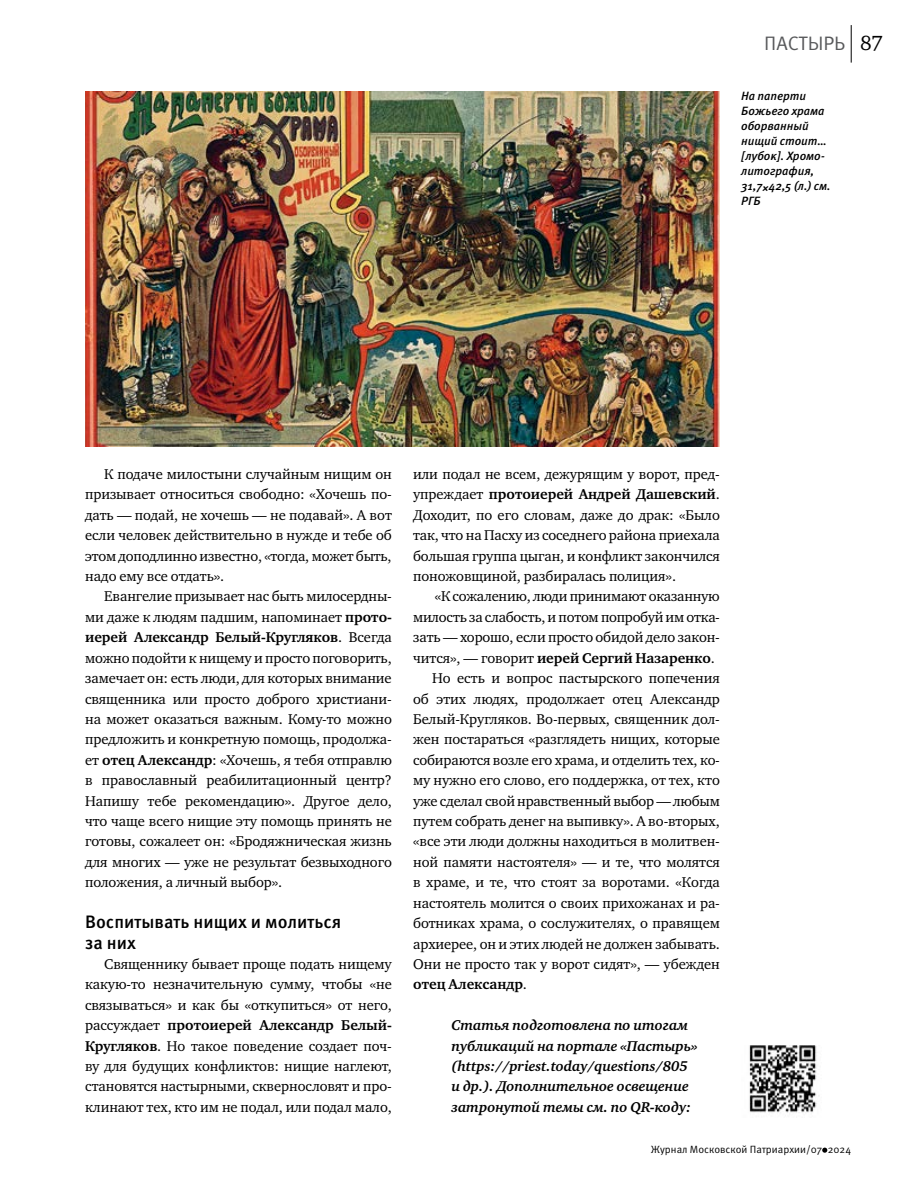
<style>
.page{position:relative;width:915px;height:1191px;background:#fff}
.page>*{position:absolute;margin:0;border:0;box-sizing:border-box;transform-origin:0 0}
.t1{font:19.5px "Meta Pro";letter-spacing:-.005em;color:#58595b}
.t2{font:500 18px/20.4px "Meta Pro";color:#000}
.t3{font:14.55px/20.4px "Charter ITC";letter-spacing:-.005em;color:#000;text-align:justify}
.t4{font:italic 700 14.55px/20.4px "Charter ITC";letter-spacing:-.005em;color:#000}
.t5{font:700 14.55px "Charter ITC";letter-spacing:-.005em;color:#000}
.t6{font:italic 500 12px/15px "Meta Pro";letter-spacing:-.005em;color:#000}
.t7{font:10.5px "Meta Pro";color:#000}
.s1{font-family:"Charter ITC";font-size:21px;color:#000}
.s2{font-weight:700}
.s3{font-weight:400}
</style>
<div class="page">
<svg style="left:822px;top:1147px;width:5px;height:5px"></svg>
<hr style="left:850px;top:25px;width:1px;height:38px;background:#000">
<img style="left:85px;top:91px;width:634px;height:355px">
<img style="left:749px;top:1045px;width:71px;height:68px">
<h1 class="t1" style="left:764px;top:31px;width:120px">ПАСТЫРЬ <span class="s1">87</span></h1>
<p class="t6" style="left:741px;top:89px;width:91px">На паперти<br>Божьего храма оборванный нищий стоит… [лубок]. Хромо&shy;литография,<br>31,7×42,5 (л.) см.<br>РГБ</p>
<p class="t3" style="left:85px;top:464px;width:308px;text-indent:19px">К подаче милостыни случайным нищим он призывает относиться свободно: «Хочешь по&shy;дать — подай, не хочешь — не подавай». А вот если человек действительно в нужде и тебе об этом доподлинно известно, «тогда, может быть, надо ему все отдать».</p>
<p class="t3" style="left:85px;top:586px;width:308px;text-indent:19px">Евангелие призывает нас быть милосердны&shy;ми даже к людям падшим, напоминает <span class="s2">прото&shy;иерей Александр Белый-Кругляков</span>. Всегда можно подойти к нищему и просто поговорить, замечает он: есть люди, для которых внимание священника или просто доброго христиани&shy;на может оказаться важным. Кому-то можно предложить и конкретную помощь, продолжа&shy;ет <span class="s2">отец Александр</span>: «Хочешь, я тебя отправлю в православный реабилитационный центр?<br>Напишу тебе рекомендацию». Другое дело, что чаще всего нищие эту помощь принять не готовы, сожалеет он: «Бродяжническая жизнь для многих — уже не результат безвыходного положения, а личный выбор».</p>
<p class="t2" style="left:85px;top:912px;width:258px">Воспитывать нищих и молиться за них</p>
<p class="t3" style="left:85px;top:953px;width:308px;text-indent:19px">Священнику бывает проще подать нищему какую-то незначительную сумму, чтобы «не связываться» и как бы «откупиться» от него, рассуждает <span class="s2">протоиерей Александр Белый-Кругляков</span>. Но такое поведение создает поч&shy;ву для будущих конфликтов: нищие наглеют, становятся настырными, сквернословят и про&shy;клинают тех, кто им не подал, или подал мало,</p>
<p class="t3" style="left:413px;top:464px;width:308px">или подал не всем, дежурящим у ворот, пред&shy;упреждает <span class="s2">протоиерей Андрей Дашевский</span>.<br>Доходит, по его словам, даже до драк: «Было так, что на Пасху из соседнего района приехала большая группа цыган, и конфликт закончился поножовщиной, разбиралась полиция».</p>
<p class="t3" style="left:434px;top:586px;width:286px">«К сожалению, люди принимают оказанную</p>
<p class="t3" style="left:413px;top:606px;width:308px">милость за слабость, и потом попробуй им отка-</p>
<p class="t3" style="left:413px;top:627px;width:308px">зать — хорошо, если просто обидой дело закон-</p>
<p class="t5" style="left:413px;top:648px;width:303px"><span class="s3">чится», — говорит</span> иерей Сергий Назаренко<span class="s3">.</span></p>
<p class="t3" style="left:432px;top:668px;width:289px">Но есть и вопрос пастырского попечения</p>
<p class="t3" style="left:413px;top:688px;width:308px">об этих людях, продолжает отец Александр</p>
<p class="t3" style="left:413px;top:709px;width:308px">Белый-Кругляков. Во-первых, священник дол-</p>
<p class="t3" style="left:413px;top:729px;width:308px">жен постараться «разглядеть нищих, которые</p>
<p class="t3" style="left:413px;top:749px;width:308px">собираются возле его храма, и отделить тех, ко-</p>
<p class="t3" style="left:413px;top:770px;width:308px">му нужно его слово, его поддержка, от тех, кто</p>
<p class="t3" style="left:413px;top:790px;width:308px">уже сделал свой нравственный выбор — любым</p>
<p class="t3" style="left:413px;top:811px;width:308px">путем собрать денег на выпивку». А во-вторых,</p>
<p class="t3" style="left:413px;top:831px;width:308px">«все эти люди должны находиться в молитвен-</p>
<p class="t3" style="left:413px;top:851px;width:308px">ной памяти настоятеля» — и те, что молятся</p>
<p class="t3" style="left:413px;top:872px;width:308px">в храме, и те, что стоят за воротами. «Когда</p>
<p class="t3" style="left:413px;top:892px;width:308px">настоятель молится о своих прихожанах и ра-</p>
<p class="t3" style="left:413px;top:913px;width:308px">ботниках храма, о сослужителях, о правящем</p>
<p class="t3" style="left:413px;top:933px;width:308px">архиерее, он и этих людей не должен забывать.</p>
<p class="t3" style="left:413px;top:953px;width:308px">Они не просто так у ворот сидят», — убежден</p>
<p class="t5" style="left:413px;top:975px;width:115px">отец Александр<span class="s3">.</span></p>
<p class="t4" style="left:451px;top:1015px;width:247px">Статья подготовлена по итогам публикаций на портале «Пастырь» (https://priest.today/questions/805 и др.). Дополнительное освещение затронутой темы см. по QR-коду:</p>
<p class="t7" style="left:650px;top:1142px;width:202px">Журнал Московской Патриархии/07 2024</p>
</div>
